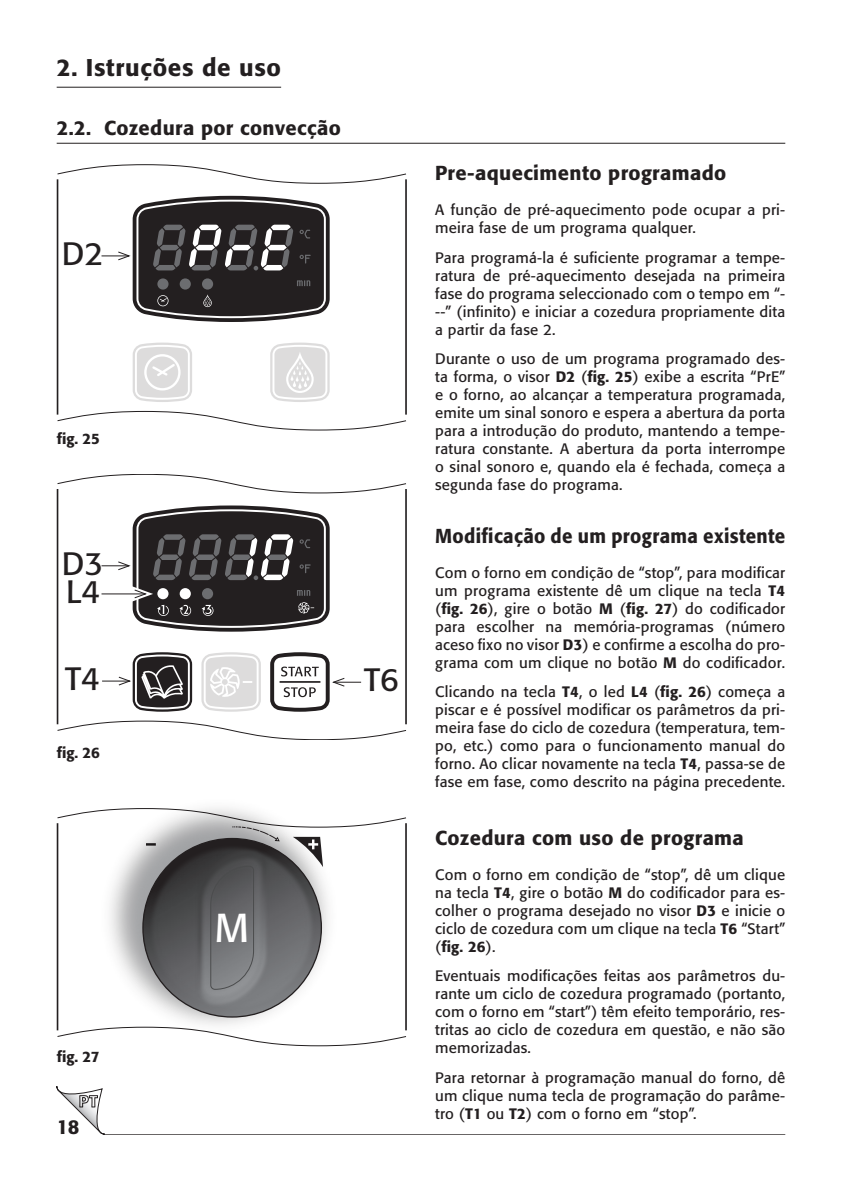
<style>
.page{position:relative;width:842px;height:1191px;background:#fff}
.page>*{position:absolute;margin:0;border:0;box-sizing:border-box;transform-origin:0 0}
.t1{font:40px "Formata";color:#fff}
.t2{font:32px "Formata";color:#231f20}
.t3{font:500 24px "Formata";letter-spacing:.03em;color:#231f20}
.t4{font:500 20px "Formata";letter-spacing:.02em;color:#231f20}
.t5{font:500 20px "Formata";letter-spacing:.02em;color:#231f20;scale:.93 1}
.t6{font:15px/18px "Formata";letter-spacing:.015em;color:#231f20;text-align:justify}
.t7{font:500 15px "Formata";color:#231f20}
.s1{font-weight:500}
</style>
<div class="page">
<svg style="left:57px;top:1086px;width:728px;height:49px"></svg>
<svg style="left:57px;top:808px;width:350px;height:238px"></svg>
<svg style="left:57px;top:164px;width:350px;height:266px"></svg>
<svg style="left:57px;top:474px;width:350px;height:266px"></svg>
<hr style="left:57px;top:87px;width:224px;height:1px;background:#231f20">
<hr style="left:57px;top:143px;width:728px;height:1px;background:#231f20">
<h3 class="t3" style="left:57px;top:53px;width:226px">2. Istruções de uso</h3>
<h3 class="t4" style="left:57px;top:115px;width:286px">2.2. Cozedura por convecção</h3>
<h2 class="t2" style="left:62px;top:234px;width:43px">D2</h2>
<p class="t7" style="left:57px;top:429px;width:45px">fig. 25</p>
<h2 class="t2" style="left:62px;top:544px;width:43px">D3</h2>
<h2 class="t2" style="left:66px;top:572px;width:35px">L4</h2>
<h2 class="t2" style="left:65px;top:659px;width:36px">T4</h2>
<p class="t7" style="left:57px;top:743px;width:45px">fig. 26</p>
<p class="t7" style="left:57px;top:1047px;width:44px">fig. 27</p>
<h3 class="t4" style="left:57px;top:1115px;width:24px">18</h3>
<h1 class="t1" style="left:215px;top:903px;width:36px">M</h1>
<h2 class="t2" style="left:364px;top:660px;width:36px">T6</h2>
<h3 class="t4" style="left:435px;top:161px;width:293px">Pre-aquecimento programado</h3>
<p class="t6" style="left:435px;top:201px;width:352px">A função de pré-aquecimento pode ocupar a pri&shy;meira fase de um programa qualquer.</p>
<p class="t6" style="left:435px;top:248px;width:352px">Para programá-la é suficiente programar a tempe&shy;ratura de pré-aquecimento desejada na primeira fase do programa seleccionado com o tempo em “- --” (infinito) e iniciar a cozedura propriamente dita a partir da fase 2.</p>
<p class="t6" style="left:435px;top:350px;width:352px">Durante o uso de um programa programado des&shy;ta forma, o visor <span class="s1">D2</span> (<span class="s1">fig. 25</span>) exibe a escrita “PrE” e o forno, ao alcançar a temperatura programada, emite um sinal sonoro e espera a abertura da porta para a introdução do produto, mantendo a tempe&shy;ratura constante. A abertura da porta interrompe o sinal sonoro e, quando ela é fechada, começa a segunda fase do programa.</p>
<h3 class="t5" style="left:435px;top:523px;width:378px">Modificação de um programa existente</h3>
<p class="t6" style="left:435px;top:563px;width:352px">Com o forno em condição de “stop”, para modificar um programa existente dê um clique na tecla <span class="s1">T4 </span>(<span class="s1">fig. 26</span>), gire o botão <span class="s1">M</span> (<span class="s1">fig. 27</span>) do codificador para escolher na memória-programas (número aceso fixo no visor <span class="s1">D3</span>) e confirme a escolha do pro&shy;grama com um clique no botão <span class="s1">M</span> do codificador.</p>
<p class="t6" style="left:435px;top:682px;width:352px">Clicando na tecla <span class="s1">T4</span>, o led <span class="s1">L4</span> (<span class="s1">fig. 26</span>) começa a piscar e é possível modificar os parâmetros da pri&shy;meira fase do ciclo de cozedura (temperatura, tem&shy;po, etc.) como para o funcionamento manual do forno. Ao clicar novamente na tecla <span class="s1">T4</span>, passa-se de fase em fase, como descrito na página precedente.</p>
<h3 class="t4" style="left:435px;top:825px;width:310px">Cozedura com uso de programa</h3>
<p class="t6" style="left:435px;top:865px;width:352px">Com o forno em condição de “stop”, dê um clique na tecla <span class="s1">T4</span>, gire o botão <span class="s1">M</span> do codificador para es&shy;colher o programa desejado no visor <span class="s1">D3</span> e inicie o ciclo de cozedura com um clique na tecla <span class="s1">T6</span> “Start” (<span class="s1">fig. 26</span>).</p>
<p class="t6" style="left:435px;top:967px;width:352px">Eventuais modificações feitas aos parâmetros du&shy;rante um ciclo de cozedura programado (portanto, com o forno em “start”) têm efeito temporário, res&shy;tritas ao ciclo de cozedura em questão, e não são memorizadas.</p>
<p class="t6" style="left:435px;top:1068px;width:352px">Para retornar à programação manual do forno, dê um clique numa tecla de programação do parâme&shy;tro (<span class="s1">T1</span> ou <span class="s1">T2</span>) com o forno em “stop”.</p>
</div>
